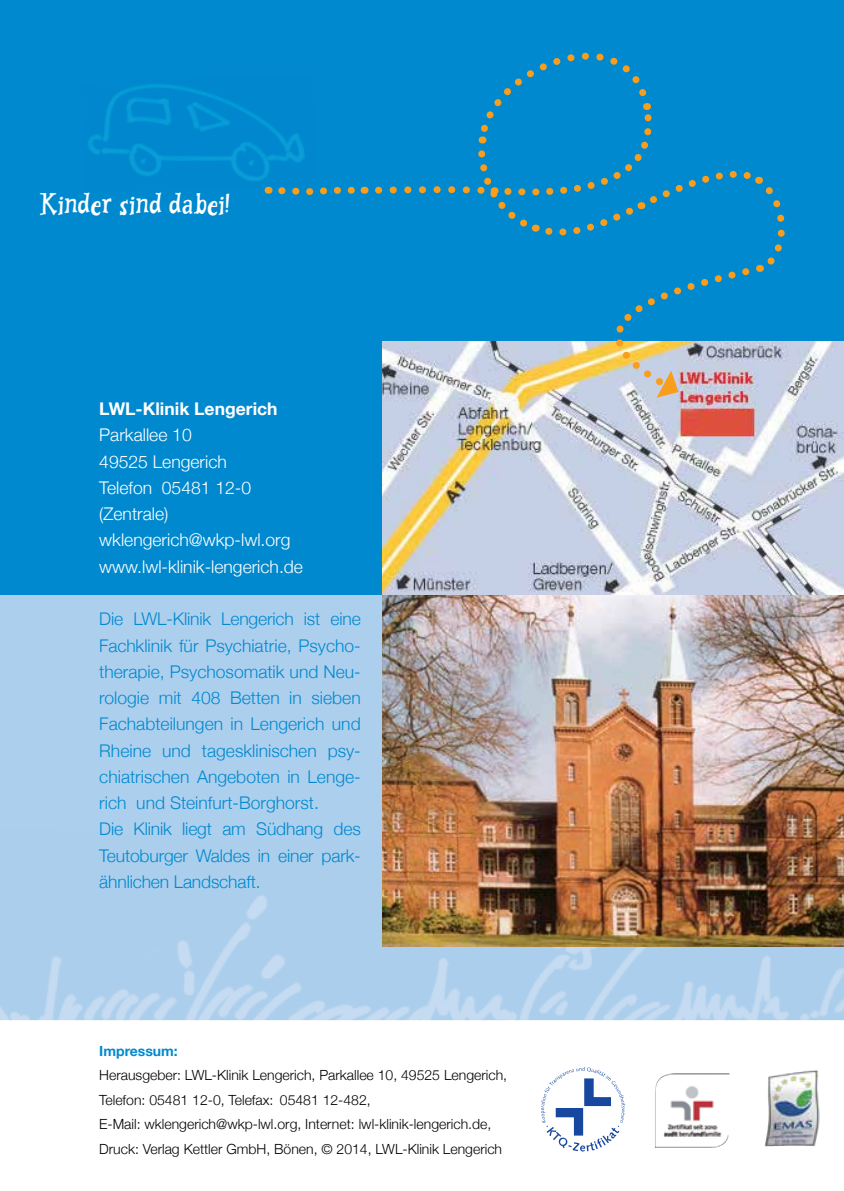
<style>
.page{position:relative;width:844px;height:1191px;background:#fff}
.page>*{position:absolute;margin:0;border:0;box-sizing:border-box;transform-origin:0 0}
.t1{font:26.25px "Pettson";color:#fff}
.t2{font:300 17.5px/26.2px "Helvetica Neue";color:#0089cf}
.t3{font:300 17.5px/26.2px "Helvetica Neue";color:#fff}
.t4{font:700 17.5px "Helvetica Neue";color:#fff}
.t5{font:300 14px/24.5px "Helvetica Neue";color:#000}
.t6{font:700 14px "Helvetica Neue";color:#0089cf}
</style>
<div class="page">
<div style="left:0;top:0;width:843px;height:595px;background:#0089cf"></div>
<div style="left:0;top:595px;width:843px;height:425px;background:#adcfee"></div>
<img style="left:0;top:895px;width:843px;height:125px">
<img style="left:382px;top:341px;width:461px;height:605px">
<img style="left:88px;top:84px;width:217px;height:109px">
<svg style="left:268px;top:183px;width:97px;height:12px"></svg>
<svg style="left:375px;top:52px;width:412px;height:346px"></svg>
<svg style="left:541px;top:1067px;width:84px;height:84px"></svg>
<img style="left:655px;top:1073px;width:74px;height:75px">
<img style="left:764px;top:1070px;width:56px;height:76px">
<h1 class="t1" style="left:40px;top:190px;width:192px">Kinder sind dabei!</h1>
<p class="t4" style="left:99px;top:395px;width:180px">LWL-Klinik Lengerich</p>
<p class="t3" style="left:99px;top:421px;width:205px">Parkallee 10<br>49525 Lengerich<br>Telefon 05481 12-0 (Zentrale) wklengerich@wkp-lwl.org www.lwl-klinik-lengerich.de</p>
<p class="t2" style="left:99px;top:605px;width:263px">Die LWL-Klinik Lengerich ist eine<br>Fachklinik für Psychiatrie, Psycho&shy;therapie, Psychosomatik und Neu&shy;rologie mit 408 Betten in sieben<br>Fachabteilungen in Lengerich und<br>Rheine und tagesklinischen psy&shy;chiatrischen Angeboten in Lenge&shy;rich und Steinfurt-Borghorst.<br>Die Klinik liegt am Südhang des<br>Teutoburger Waldes in einer park&shy;ähnlichen Landschaft.</p>
<p class="t6" style="left:99px;top:1039px;width:80px">Impressum:</p>
<p class="t5" style="left:99px;top:1062px;width:409px">Herausgeber: LWL-Klinik Lengerich, Parkallee 10, 49525 Lengerich, Telefon: 05481 12-0, Telefax: 05481 12-482,<br>E-Mail: wklengerich@wkp-lwl.org, Internet: lwl-klinik-lengerich.de, Druck: Verlag Kettler GmbH, Bönen, © 2014, LWL-Klinik Lengerich</p>
</div>
